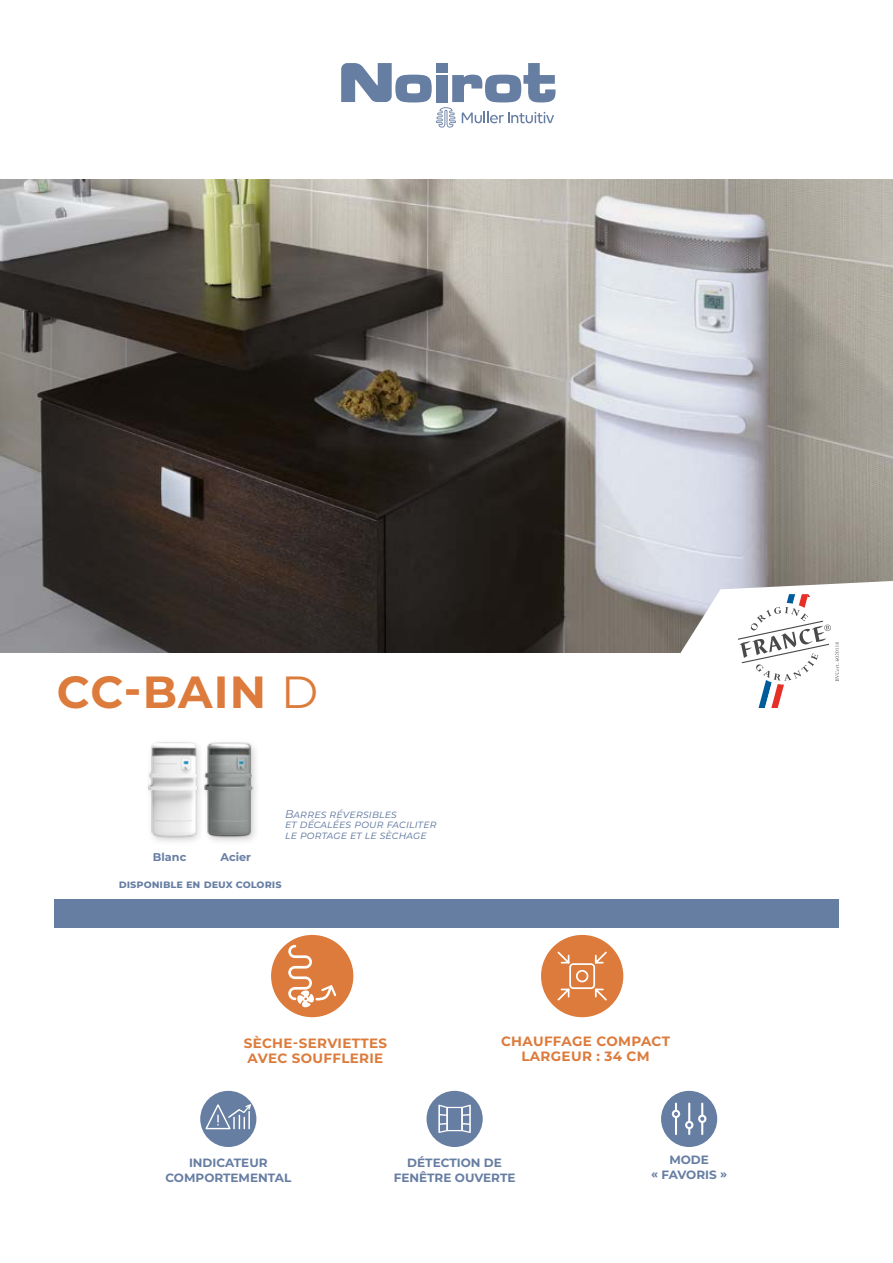
<style>
.page{position:relative;width:893px;height:1263px;background:#fff}
.page>*{position:absolute;margin:0;border:0;box-sizing:border-box;transform-origin:0 0}
.t1{font:700 45px "Montserrat";letter-spacing:.025em;color:#dc7b3b}
.t2{font:700 13.5px/15px "Montserrat";letter-spacing:.025em;color:#dc7b3b}
.t3{font:700 12px/15px "Montserrat";color:#677ea3;text-align:center}
.t4{font:italic 11.25px/10.5px "Montserrat";color:#677ea3}
.t5{font:700 11.25px "Montserrat";color:#677ea3}
.s1{font-weight:400}
</style>
<div class="page">
<svg style="left:341px;top:63px;width:214px;height:65px"></svg>
<img style="left:0;top:180px;width:893px;height:473px">
<div style="left:271px;top:935px;width:82px;height:82px;background:#dc7b3b;border-radius:50%"></div>
<svg style="left:288px;top:945px;width:48px;height:62px"></svg>
<div style="left:54px;top:899px;width:784px;height:28px;background:#677ea3"></div>
<div style="left:541px;top:935px;width:82px;height:82px;background:#dc7b3b;border-radius:50%"></div>
<svg style="left:557px;top:951px;width:50px;height:50px"></svg>
<img style="left:221px;top:742px;width:35px;height:100px">
<img style="left:148px;top:742px;width:73px;height:100px">
<svg style="left:679px;top:581px;width:214px;height:127px"></svg>
<div style="left:200px;top:1091px;width:56px;height:56px;background:#677ea3;border-radius:50%"></div>
<div style="left:427px;top:1091px;width:56px;height:56px;background:#677ea3;border-radius:50%"></div>
<div style="left:661px;top:1091px;width:56px;height:56px;background:#677ea3;border-radius:50%"></div>
<svg style="left:438px;top:1104px;width:33px;height:29px"></svg>
<svg style="left:204px;top:1102px;width:47px;height:28px"></svg>
<hr style="left:675px;top:1102px;width:2px;height:33px;background:#fff">
<hr style="left:688px;top:1102px;width:2px;height:33px;background:#fff">
<hr style="left:701px;top:1102px;width:2px;height:33px;background:#fff">
<div style="left:672px;top:1110px;width:8px;height:8px;border:2px solid #fff;border-radius:50%"></div>
<div style="left:698px;top:1115px;width:8px;height:8px;border:2px solid #fff;border-radius:50%"></div>
<div style="left:685px;top:1121px;width:8px;height:8px;border:2px solid #fff;border-radius:50%"></div>
<h1 class="t1" style="left:57px;top:659px;width:263px">CC-BAIN <span class="s1">D</span></h1>
<p class="t5" style="left:153px;top:849px;width:35px">Blanc</p>
<p class="t5" style="left:221px;top:849px;width:32px">Acier</p>
<p class="t4" style="left:285px;top:808px;width:153px">Barres réversibles<br>et décalées pour faciliter le portage et le sèchage</p>
<p class="t5" style="left:119px;top:876px;width:164px">disponible en deux coloris</p>
<p class="t2" style="left:244px;top:1035px;width:145px">SÈCHE-SERVIETTES<br>AVEC SOUFFLERIE</p>
<p class="t2" style="left:501px;top:1033px;width:170px;text-align:center">CHAUFFAGE COMPACT<br>LARGEUR : 34 CM</p>
<p class="t3" style="left:165px;top:1155px;width:127px">INDICATEUR<br>COMPORTEMENTAL</p>
<p class="t3" style="left:394px;top:1155px;width:123px">DÉTECTION DE<br>FENÊTRE OUVERTE</p>
<p class="t3" style="left:651px;top:1152px;width:78px">MODE<br>« FAVORIS »</p>
</div>
